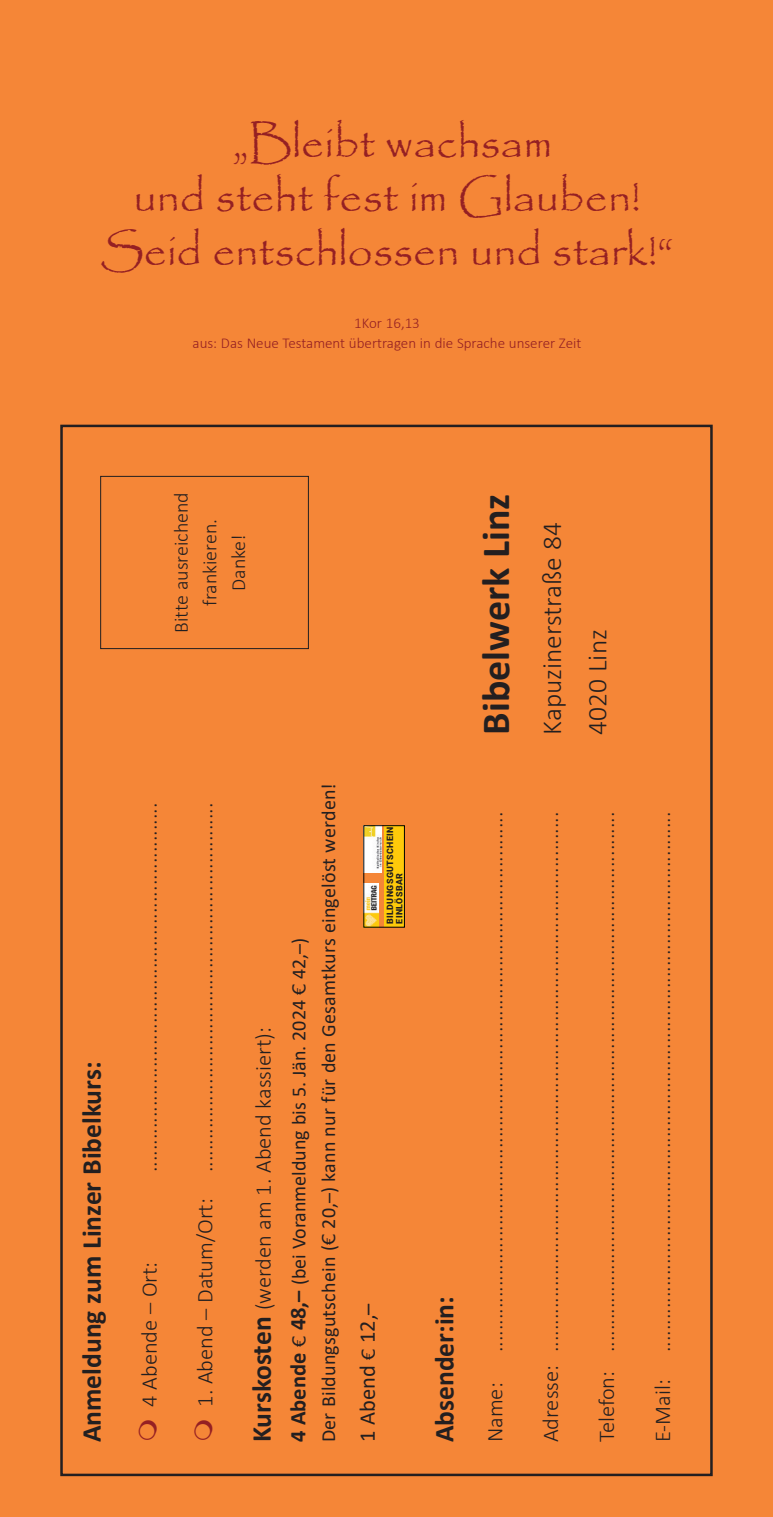
<style>
.page{position:relative;width:773px;height:1517px;background:#fff}
.page>*{position:absolute;margin:0;border:0;box-sizing:border-box;transform-origin:0 0}
.t1{font:45px/54px "Papyrus";color:#952023;text-align:center}
.t2{font:700 40px "Calibri";color:#231f20}
.t3{font:700 27.5px "Calibri";color:#231f20}
.t4{font:300 27.5px/45px "Calibri";color:#231f20}
.t5{font:300 22.5px "Calibri";color:#231f20}
.t6{font:22.5px "Calibri";color:#231f20}
.t7{font:20px/29.5px "Calibri";letter-spacing:.01em;color:#231f20}
.t8{font:300 20px/28.8px "Calibri";color:#231f20;text-align:center}
.t9{font:300 15px/20px "Calibri";color:#952023;text-align:center}
.t10{font:900 8.75px/9.2px "Roboto";letter-spacing:.045em;color:#231f20}
.s1{font-weight:700;font-size:27.5px}
.s2{font-weight:700;font-size:22.5px}
.s3{font-family:"Verdana";font-size:17.5px}
</style>
<div class="page">
<div style="left:0;top:0;width:772px;height:1517px;background:#f58637"></div>
<div style="left:100px;top:476px;width:208px;height:173px;border:1px solid #231f20"></div>
<div style="left:383px;top:825px;width:21px;height:102px;background:#feca0a"></div>
<img style="left:366px;top:883px;width:12px;height:42px">
<img style="left:366px;top:827px;width:15px;height:45px">
<svg style="left:138px;top:1420px;width:19px;height:20px"></svg>
<svg style="left:194px;top:1420px;width:18px;height:20px"></svg>
<h1 class="t1" style="left:100px;top:115px;width:574px">„Bleibt wachsam<br>und steht fest im Glauben!<br>Seid entschlossen und stark!“</h1>
<p class="t9" style="left:193px;top:313px;width:390px">1Kor 16,13<br>aus: Das Neue Testament übertragen in die Sprache unserer Zeit</p>
<p class="t3" style="left:72px;top:1442px;width:382px;rotate:-90deg">Anmeldung zum Linzer Bibelkurs:</p>
<p class="t8" style="left:166px;top:633px;width:142px;rotate:-90deg">Bitte ausreichend frankieren.<br>Danke!</p>
<h2 class="t2" style="left:467px;top:734px;width:242px;rotate:-90deg">Bibelwerk Linz</h2>
<p class="t4" style="left:529px;top:734px;width:214px;rotate:-90deg">Kapuzinerstraße 84<br>4020 Linz</p>
<p class="t5" style="left:135px;top:1172px;width:371px;rotate:-90deg">...................................................................</p>
<p class="t5" style="left:191px;top:1406px;width:605px;rotate:-90deg">1. Abend – Datum/Ort: ...................................................................</p>
<p class="t5" style="left:135px;top:1406px;width:147px;rotate:-90deg">4 Abende – Ort:</p>
<p class="t5" style="left:249px;top:1442px;width:417px;rotate:-90deg"><span class="s1">Kurskosten</span> (werden am 1. Abend kassiert):</p>
<p class="t7" style="left:283px;top:1442px;width:661px;rotate:-90deg"><span class="s2">4 Abende</span> <span class="s3">€</span> <span class="s2">48,–</span> (bei Voranmeldung bis 5. Jän. 2024 <span class="s3">€</span> 42,–)<br>Der Bildungsgutschein (<span class="s3">€</span> 20,–) kann nur für den Gesamt kurs eingelöst werden!</p>
<p class="t10" style="left:385px;top:923px;width:99px;rotate:-90deg">BILDUNGSGUTSCHEIN<br>EINLÖSBAR</p>
<p class="t6" style="left:351px;top:1442px;width:140px;rotate:-90deg">1 Abend <span class="s3">€</span> 12,–</p>
<p class="t3" style="left:425px;top:1442px;width:147px;rotate:-90deg">Absender:in:</p>
<p class="t5" style="left:481px;top:1352px;width:542px;rotate:-90deg">..................................................................................................</p>
<p class="t5" style="left:537px;top:1442px;width:632px;rotate:-90deg">Adresse: ..................................................................................................</p>
<p class="t5" style="left:592px;top:1442px;width:632px;rotate:-90deg">Telefon: ..................................................................................................</p>
<p class="t5" style="left:648px;top:1442px;width:632px;rotate:-90deg">E-Mail: ..................................................................................................</p>
<p class="t5" style="left:481px;top:1442px;width:61px;rotate:-90deg">Name:</p>
</div>
